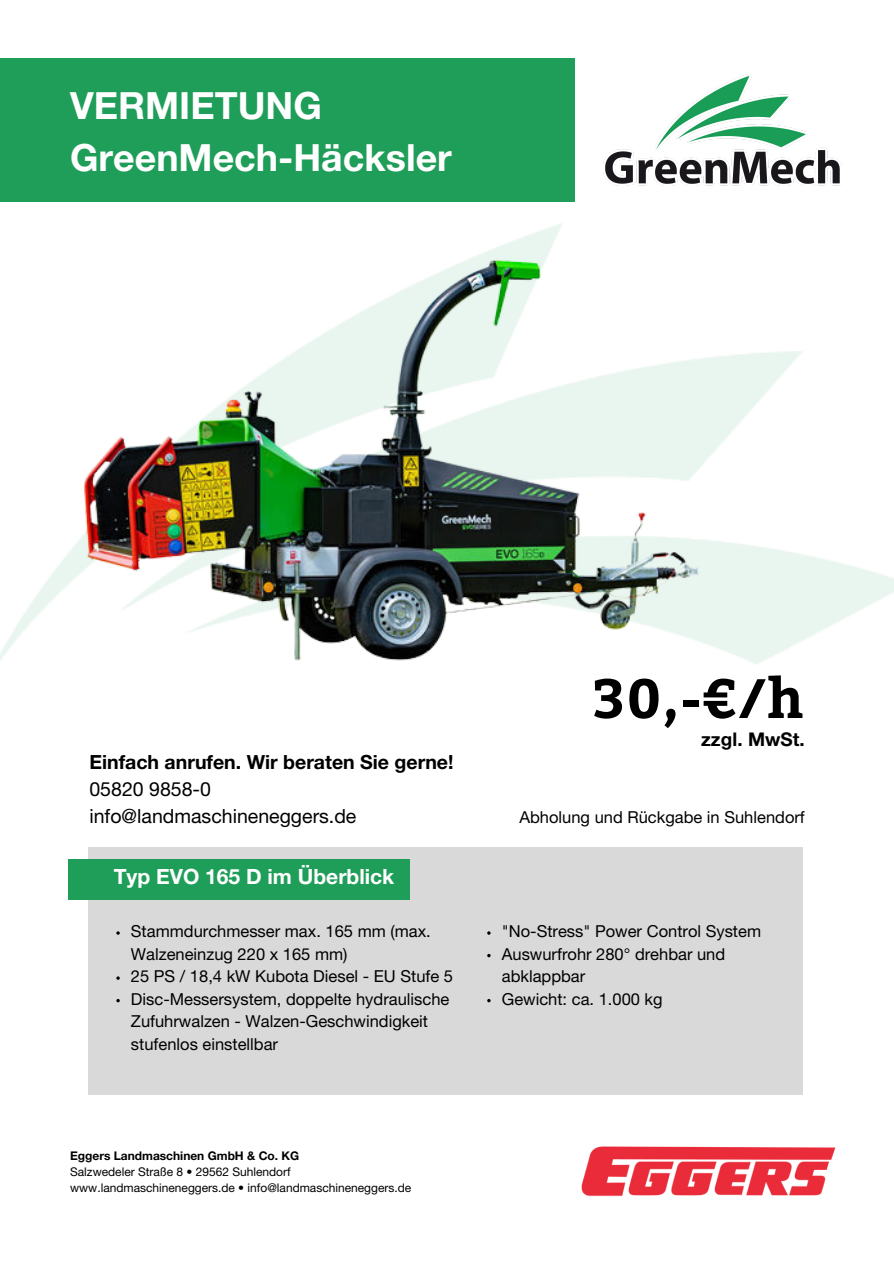
<style>
.page{position:relative;width:894px;height:1264px;background:#fff}
.page>*{position:absolute;margin:0;border:0;box-sizing:border-box;transform-origin:0 0}
.t1{font:700 55.05px "Bitter";color:#000}
.t2{font:700 37.5px/51.8px "Helvetica Neue LT Pro";color:#fff}
.t3{font:700 21px "Helvetica Neue LT Pro";color:#fff}
.t4{font:19.5px/27px "Helvetica Neue LT Pro";color:#000}
.t5{font:700 19.5px "Helvetica Neue LT Pro";color:#000}
.t6{font:700 18.9px "Helvetica Neue LT Pro";letter-spacing:.005em;color:#000}
.t7{font:16.5px/22.5px "Helvetica Neue LT Pro";color:#000}
.t8{font:12px/15.9px "Helvetica Neue LT Pro";color:#000}
.t9{font:700 12px "Helvetica Neue LT Pro";color:#000}
</style>
<div class="page">
<div style="left:0;top:58px;width:574px;height:143px;background:#1e9e58"></div>
<div style="left:88px;top:846px;width:714px;height:248px;background:#d9d9d9"></div>
<div style="left:69px;top:858px;width:341px;height:41px;background:#1e9e58"></div>
<img style="left:581px;top:1146px;width:255px;height:51px">
<img style="left:603px;top:74px;width:238px;height:111px">
<img style="left:80px;top:246px;width:620px;height:415px">
<svg style="left:116px;top:999px;width:4px;height:3px"></svg>
<h2 class="t2" style="left:70px;top:85px;width:383px">VERMIETUNG<br>GreenMech-Häcksler</h2>
<p class="t5" style="left:89px;top:754px;width:365px">Einfach anrufen. Wir beraten Sie gerne!</p>
<p class="t4" style="left:89px;top:778px;width:268px">05820 9858-0 info@landmaschineneggers.de</p>
<p class="t3" style="left:114px;top:869px;width:282px">Typ EVO 165 D im Überblick</p>
<p class="t7" style="left:131px;top:922px;width:323px">Stammdurchmesser max. 165 mm (max.<br>Walzeneinzug 220 x 165 mm)<br>25 PS / 18,4 kW Kubota Diesel - EU Stufe 5<br>Disc-Messersystem, doppelte hydraulische Zufuhrwalzen - Walzen-Geschwindigkeit stufenlos einstellbar</p>
<p class="t9" style="left:70px;top:1151px;width:230px">Eggers Landmaschinen GmbH &amp; Co. KG</p>
<p class="t8" style="left:70px;top:1165px;width:342px">Salzwedeler Straße 8 • 29562 Suhlendorf www.landmaschineneggers.de • info@landmaschineneggers.de</p>
<h1 class="t1" style="left:592px;top:658px;width:212px">30,-€/h</h1>
<p class="t6" style="left:701px;top:732px;width:105px">zzgl. MwSt.</p>
<p class="t7" style="left:519px;top:808px;width:287px">Abholung und Rückgabe in Suhlendorf</p>
<p class="t7" style="left:501px;top:922px;width:261px">"No-Stress" Power Control System<br>Auswurfrohr 280° drehbar und abklappbar<br>Gewicht: ca. 1.000 kg</p>
</div>
